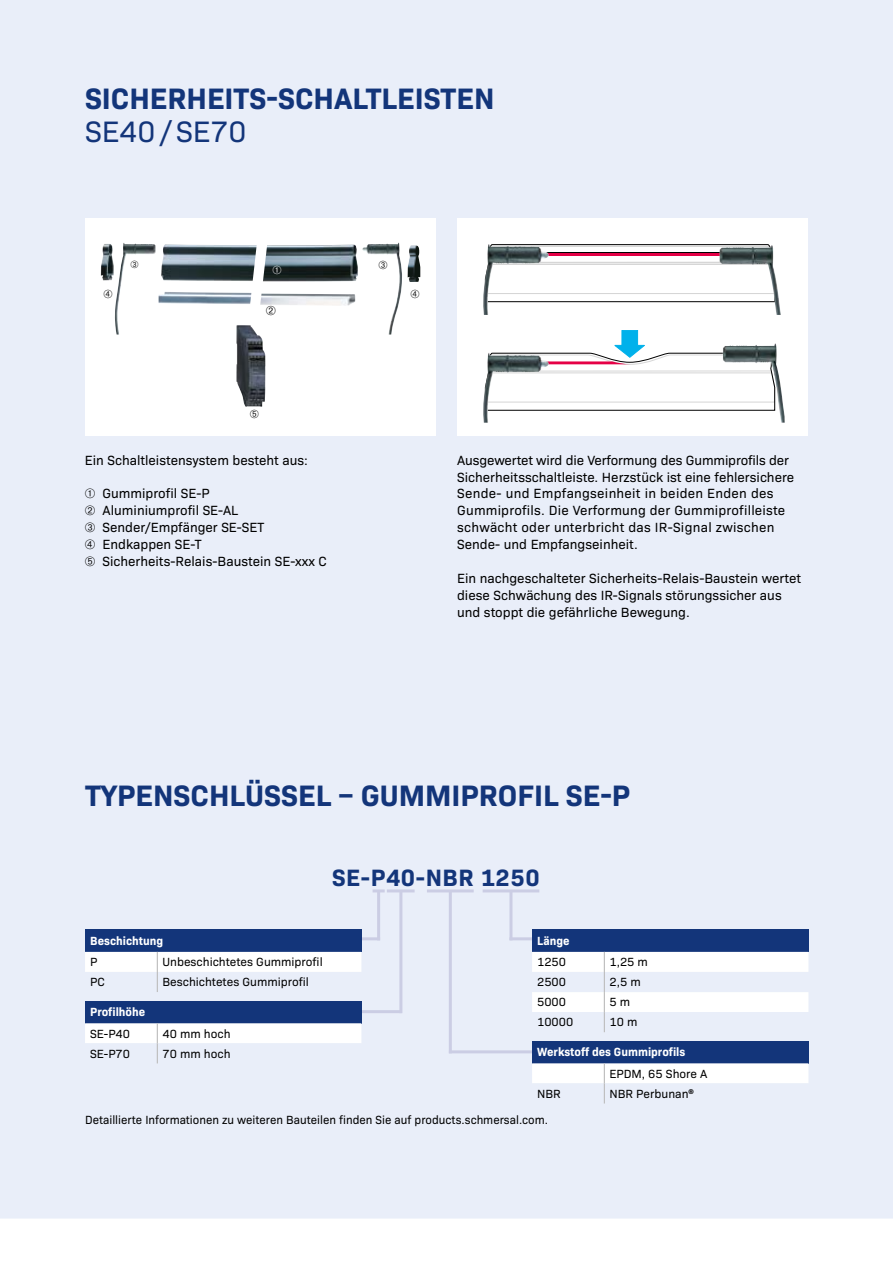
<style>
.page{position:relative;width:893px;height:1263px;background:#fff}
.page>*{position:absolute;margin:0;border:0;box-sizing:border-box;transform-origin:0 0}
.t1{font:700 30px "Bio Sans";color:#13357a}
.t2{font:30px "Bio Sans";color:#13357a}
.t3{font:700 24px "Bio Sans";letter-spacing:.025em;color:#13357a}
.t4{font:13.5px/16.8px "Bio Sans";color:#000}
.t5{font:12px "Bio Sans";color:#000}
.t6{font:700 12px "Bio Sans";color:#fff}
</style>
<div class="page">
<div style="left:0;top:0;width:893px;height:1218px;background:#e9eef9"></div>
<div style="left:85px;top:219px;width:351px;height:217px;background:#fff"></div>
<div style="left:457px;top:219px;width:351px;height:217px;background:#fff"></div>
<img style="left:407px;top:245px;width:13px;height:37px">
<img style="left:260px;top:243px;width:142px;height:91px">
<img style="left:236px;top:325px;width:29px;height:82px">
<img style="left:115px;top:243px;width:142px;height:91px">
<img style="left:101px;top:244px;width:13px;height:36px">
<svg style="left:491px;top:330px;width:232px;height:81px"></svg>
<img style="left:483px;top:353px;width:66px;height:70px">
<img style="left:723px;top:343px;width:62px;height:80px">
<svg style="left:549px;top:244px;width:220px;height:58px"></svg>
<hr style="left:486px;top:293px;width:288px;height:1px;background:#d6d6d6">
<hr style="left:500px;top:253px;width:263px;height:3px;background:#e50046">
<img style="left:483px;top:244px;width:66px;height:71px">
<img style="left:719px;top:245px;width:62px;height:70px">
<hr style="left:509px;top:937px;width:31px;height:3px;background:#cbcde4">
<div style="left:532px;top:929px;width:276px;height:23px;background:#13357a"></div>
<svg style="left:532px;top:952px;width:276px;height:80px"></svg>
<hr style="left:387px;top:889px;width:28px;height:3px;background:#cbcde4">
<svg style="left:373px;top:889px;width:12px;height:3px"></svg>
<hr style="left:483px;top:889px;width:56px;height:3px;background:#cbcde4">
<hr style="left:427px;top:889px;width:47px;height:3px;background:#cbcde4">
<hr style="left:355px;top:1010px;width:47px;height:3px;background:#cbcde4">
<hr style="left:449px;top:1050px;width:93px;height:3px;background:#cbcde4">
<hr style="left:355px;top:937px;width:25px;height:3px;background:#cbcde4">
<hr style="left:399px;top:891px;width:3px;height:122px;background:#cbcde4">
<hr style="left:377px;top:891px;width:3px;height:49px;background:#cbcde4">
<hr style="left:509px;top:891px;width:3px;height:49px;background:#cbcde4">
<hr style="left:449px;top:891px;width:3px;height:162px;background:#cbcde4">
<div style="left:85px;top:929px;width:276px;height:23px;background:#13357a"></div>
<svg style="left:85px;top:952px;width:276px;height:40px"></svg>
<div style="left:85px;top:1001px;width:276px;height:22px;background:#13357a"></div>
<svg style="left:85px;top:1023px;width:276px;height:40px"></svg>
<div style="left:532px;top:1041px;width:276px;height:22px;background:#13357a"></div>
<svg style="left:532px;top:1063px;width:276px;height:40px"></svg>
<svg style="left:266px;top:305px;width:9px;height:10px"></svg>
<svg style="left:131px;top:260px;width:7px;height:8px"></svg>
<svg style="left:379px;top:261px;width:8px;height:8px"></svg>
<svg style="left:273px;top:266px;width:8px;height:8px"></svg>
<h1 class="t1" style="left:85px;top:76px;width:411px">SICHERHEITS-SCHALTLEISTEN</h1>
<h1 class="t2" style="left:85px;top:110px;width:163px">SE40/SE70</h1>
<p class="t4" style="left:85px;top:450px;width:225px">Ein Schaltleistensystem besteht aus:</p>
<p class="t4" style="left:85px;top:484px;width:244px">➀ Gummiprofil SE-P<br>➁ Aluminiumprofil SE-AL<br>➂ Sender/Empfänger SE-SET<br>➃ Endkappen SE-T<br>➄ Sicherheits-Relais-Baustein SE-xxx C</p>
<p class="t4" style="left:457px;top:450px;width:339px">Ausgewertet wird die Verformung des Gummiprofils der Sicherheitsschaltleiste. Herzstück ist eine fehlersichere Sende- und Empfangseinheit in beiden Enden des Gummiprofils. Die Verformung der Gummiprofilleiste schwächt oder unterbricht das IR-Signal zwischen Sende- und Empfangseinheit.</p>
<p class="t4" style="left:457px;top:569px;width:345px">Ein nachgeschalteter Sicherheits-Relais-Baustein wertet diese Schwächung des IR-Signals störungssicher aus und stoppt die gefährliche Bewegung.</p>
<h1 class="t1" style="left:85px;top:772px;width:547px">TYPENSCHLÜSSEL – GUMMIPROFIL SE-P</h1>
<h2 class="t3" style="left:332px;top:859px;width:209px">SE-P40-NBR 1250</h2>
<p class="t6" style="left:90px;top:932px;width:74px">Beschichtung</p>
<p class="t5" style="left:90px;top:953px;width:9px">P</p>
<p class="t5" style="left:162px;top:953px;width:162px">Unbeschichtetes Gummiprofil</p>
<p class="t5" style="left:90px;top:973px;width:16px">PC</p>
<p class="t5" style="left:162px;top:973px;width:148px">Beschichtetes Gummiprofil</p>
<p class="t6" style="left:90px;top:1003px;width:56px">Profilhöhe</p>
<p class="t5" style="left:90px;top:1024px;width:41px">SE-P40</p>
<p class="t5" style="left:162px;top:1024px;width:70px">40 mm hoch</p>
<p class="t5" style="left:90px;top:1045px;width:41px">SE-P70</p>
<p class="t5" style="left:162px;top:1045px;width:70px">70 mm hoch</p>
<p class="t6" style="left:537px;top:1043px;width:150px">Werkstoff des Gummiprofils</p>
<p class="t5" style="left:609px;top:1065px;width:100px">EPDM, 65 Shore A</p>
<p class="t5" style="left:537px;top:1085px;width:25px">NBR</p>
<p class="t5" style="left:609px;top:1085px;width:86px">NBR Perbunan<sup>®</sup></p>
<p class="t6" style="left:537px;top:932px;width:34px">Länge</p>
<p class="t5" style="left:537px;top:953px;width:30px">1250</p>
<p class="t5" style="left:609px;top:953px;width:40px">1,25 m</p>
<p class="t5" style="left:537px;top:973px;width:30px">2500</p>
<p class="t5" style="left:609px;top:973px;width:33px">2,5 m</p>
<p class="t5" style="left:537px;top:993px;width:30px">5000</p>
<p class="t5" style="left:609px;top:993px;width:22px">5 m</p>
<p class="t5" style="left:537px;top:1013px;width:38px">10000</p>
<p class="t5" style="left:609px;top:1013px;width:29px">10 m</p>
<p class="t5" style="left:85px;top:1110px;width:464px">Detaillierte Informationen zu weiteren Bauteilen finden Sie auf products.schmersal.com.</p>
</div>
